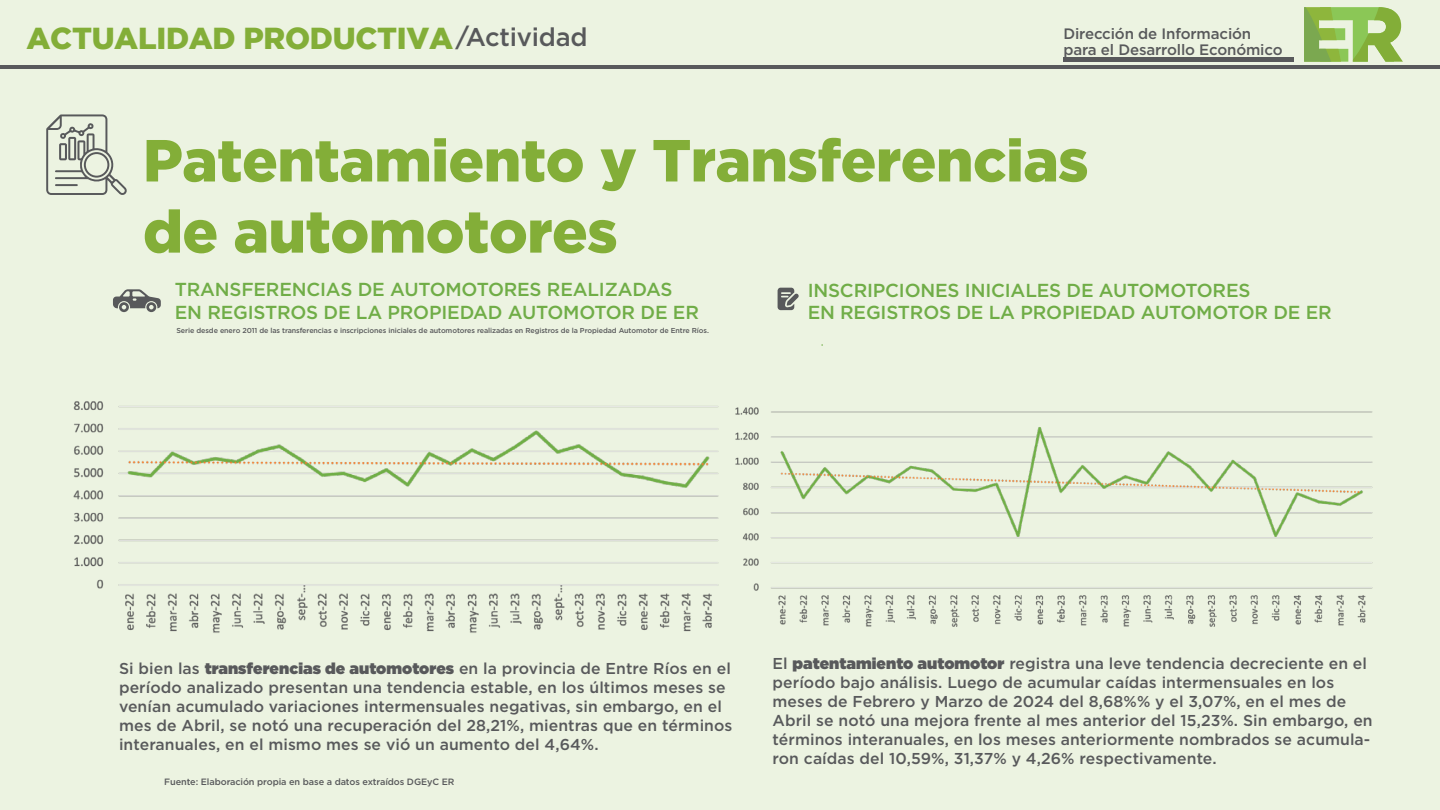
<style>
.page{position:relative;width:1440px;height:810px;background:#ecf3e1}
.page>*{position:absolute;margin:0;border:0;box-sizing:border-box;transform-origin:0 0}
.t1{font:900 59.25px/71.2px "Gotham";letter-spacing:-.01em;color:#83ae38}
.t2{font:900 30.22px "Gotham";letter-spacing:-.01em;color:#83ae38}
.t3{font:500 18.83px/22.6px "Gotham";letter-spacing:-.01em;color:#70ad47}
.t4{font:500 15.75px/18.9px "Gotham";letter-spacing:.005em;color:#58595b}
.t5{font:500 15.08px/16px "Gotham";letter-spacing:-.01em;color:#58595b}
.t6{font:500 9.15px "Gotham";letter-spacing:-.01em;color:#58595b}
.t7{font:500 7.2px "Gotham";letter-spacing:-.01em;color:#58595b}
.s1{font-weight:500;font-size:25.58px;color:#58595b}
.s2{font-weight:900}
</style>
<div class="page">
<hr style="left:0;top:65px;width:1440px;height:4px;background:#58595b">
<svg style="left:1304px;top:7px;width:99px;height:55px"></svg>
<hr style="left:1063px;top:58px;width:231px;height:4px;background:#58595b">
<svg style="left:46px;top:114px;width:81px;height:81px"></svg>
<img style="left:73px;top:401px;width:617px;height:232px">
<svg style="left:113px;top:289px;width:48px;height:23px"></svg>
<img style="left:690px;top:287px;width:683px;height:344px">
<h2 class="t2" style="left:26px;top:20px;width:563px">ACTUALIDAD PRODUCTIVA<span class="s1">/Actividad</span></h2>
<p class="t5" style="left:1063px;top:25px;width:221px">Dirección de Información para el Desarrollo Económico</p>
<h1 class="t1" style="left:143px;top:123px;width:947px">Patentamiento y Transferencias de automotores</h1>
<p class="t3" style="left:175px;top:278px;width:526px">TRANSFERENCIAS DE AUTOMOTORES REALIZADAS<br>EN REGISTROS DE LA PROPIEDAD AUTOMOTOR DE ER</p>
<p class="t3" style="left:808px;top:278px;width:526px">INSCRIPCIONES INICIALES DE AUTOMOTORES<br>EN REGISTROS DE LA PROPIEDAD AUTOMOTOR DE ER</p>
<p class="t7" style="left:176px;top:326px;width:534px">Serie desde enero 2011 de las transferencias e inscripciones iniciales de automotores realizadas en Registros de la Propiedad Automotor de Entre Ríos.</p>
<p class="t4" style="left:119px;top:659px;width:615px">Si bien las <span class="s2">transferencias de automotores</span> en la provincia de Entre Ríos en el período analizado presentan una tendencia estable, en los últimos meses se venían acumulado variaciones intermensuales negativas, sin embargo, en el mes de Abril, se notó una recuperación del 28,21%, mientras que en términos interanuales, en el mismo mes se vió un aumento del 4,64%.</p>
<p class="t6" style="left:164px;top:776px;width:292px">Fuente: Elaboración propia en base a datos extraídos DGEyC ER</p>
<p class="t4" style="left:773px;top:654px;width:602px">El <span class="s2">patentamiento automotor</span> registra una leve tendencia decreciente en el período bajo análisis. Luego de acumular caídas intermensuales en los meses de Febrero y Marzo de 2024 del 8,68%% y el 3,07%, en el mes de Abril se notó una mejora frente al mes anterior del 15,23%. Sin embargo, en términos interanuales, en los meses anteriormente nombrados se acumula&shy;ron caídas del 10,59%, 31,37% y 4,26% respectivamente.</p>
</div>
